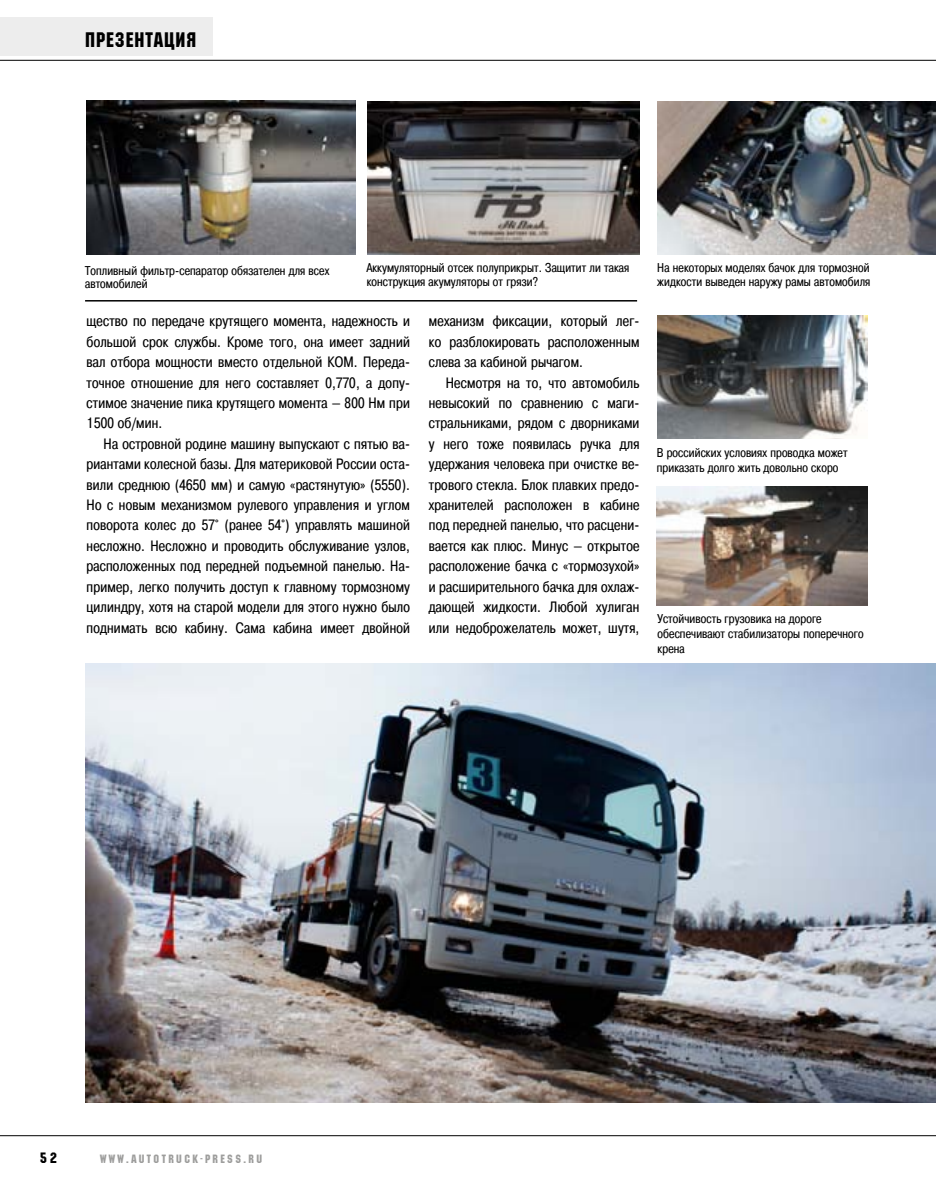
<style>
.page{position:relative;width:936px;height:1191px;background:#fff}
.page>*{position:absolute;margin:0;border:0;box-sizing:border-box;transform-origin:0 0}
.t1{font:21px "Machine C";letter-spacing:.05em;color:#000}
.t2{font:15px/20.4px "Pragmatica Cond C";letter-spacing:.015em;color:#000;text-align:justify}
.t3{font:15px "Machine C";color:#000}
.t4{font:12.75px/13.5px "Pragmatica Cond C";letter-spacing:.01em;color:#000}
.t5{font:12px "Machine C";letter-spacing:.2em;color:#9d9d9c}
</style>
<div class="page">
<img style="left:86px;top:100px;width:270px;height:155px">
<img style="left:367px;top:101px;width:272px;height:154px">
<img style="left:657px;top:102px;width:278px;height:153px">
<img style="left:85px;top:663px;width:850px;height:439px">
<img style="left:656px;top:487px;width:211px;height:118px">
<img style="left:657px;top:316px;width:210px;height:122px">
<hr style="left:85px;top:300px;width:552px;height:1px;background:#000">
<div style="left:0;top:18px;width:213px;height:38px;background:#ededed"></div>
<hr style="left:0;top:1135px;width:935px;height:1px;background:#000">
<hr style="left:0;top:60px;width:935px;height:1px;background:#000">
<h1 class="t1" style="left:85px;top:27px;width:113px">ПРЕЗЕНТАЦИЯ</h1>
<p class="t4" style="left:85px;top:264px;width:246px">Топливный фильтр-сепаратор обязателен для всех автомобилей</p>
<p class="t4" style="left:366px;top:261px;width:264px">Аккумуляторный отсек полуприкрыт. Защитит ли такая конструкция акумуляторы от грязи?</p>
<p class="t4" style="left:657px;top:261px;width:215px">На некоторых моделях бачок для тормозной жидкости выведен наружу рамы автомобиля</p>
<p class="t2" style="left:87px;top:311px;width:325px">щество по передаче крутящего момента, надежность и большой срок службы. Кроме того, она имеет задний вал отбора мощности вместо отдельной КОМ. Переда&shy;точное отношение для него составляет 0,770, а допу&shy;стимое значение пика крутящего момента — 800 Нм при 1500 об/мин.</p>
<p class="t2" style="left:87px;top:433px;width:325px;text-indent:17px">На островной родине машину выпускают с пятью ва&shy;риантами колесной базы. Для материковой России оста&shy;вили среднюю (4650 мм) и самую «растянутую» (5550).<br>Но с новым механизмом рулевого управления и углом поворота колес до 57° (ранее 54°) управлять машиной несложно. Несложно и проводить обслуживание узлов, расположенных под передней подъемной панелью. На&shy;пример, легко получить доступ к главному тормозному цилиндру, хотя на старой модели для этого нужно было поднимать всю кабину. Сама кабина имеет двойной</p>
<p class="t2" style="left:429px;top:311px;width:212px">механизм фиксации, который лег&shy;ко разблокировать расположенным слева за кабиной рычагом.</p>
<p class="t2" style="left:429px;top:372px;width:212px;text-indent:17px">Несмотря на то, что автомобиль невысокий по сравнению с маги&shy;стральниками, рядом с дворниками у него тоже появилась ручка для удержания человека при очистке ве&shy;трового стекла. Блок плавких предо&shy;хранителей расположен в кабине под передней панелью, что расцени&shy;вается как плюс. Минус — открытое расположение бачка с «тормозухой» и расширительного бачка для охлаж&shy;дающей жидкости. Любой хулиган или недоброжелатель может, шутя,</p>
<p class="t4" style="left:656px;top:445px;width:192px;line-height:15px">В российских условиях проводка может приказать долго жить довольно скоро</p>
<p class="t4" style="left:657px;top:611px;width:207px;line-height:15px">Устойчивость грузовика на дороге обеспечивают стабилизаторы поперечного крена</p>
<p class="t3" style="left:40px;top:1149px;width:18px">52</p>
<p class="t5" style="left:100px;top:1152px;width:163px">WWW.AUTOTRUCK-PRESS.RU</p>
</div>
